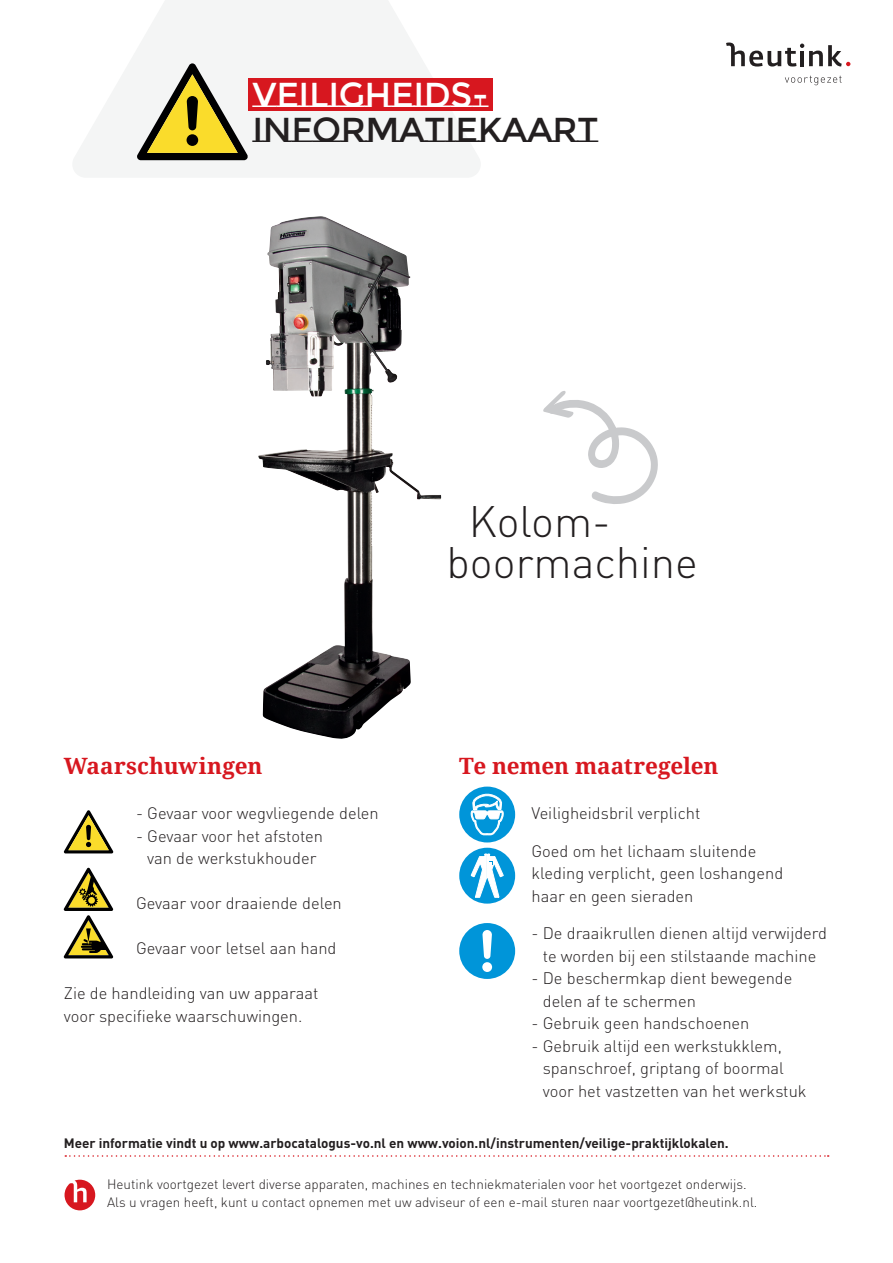
<style>
.page{position:relative;width:893px;height:1263px;background:#fff}
.page>*{position:absolute;margin:0;border:0;box-sizing:border-box;transform-origin:0 0}
.t1{font:300 43.5px/40.5px "DIN Pro";color:#231f20}
.t2{font:34.65px "Montserrat Subrayada";letter-spacing:-.01em;color:#231f20}
.t3{font:34.65px "Montserrat Subrayada";letter-spacing:-.01em;color:#fff}
.t4{font:700 22.5px "Noto Serif";color:#d7171f}
.t5{font:300 16.5px/22.5px "DIN Pro";color:#231f20}
.t6{font:300 13.5px/18px "DIN Pro";color:#231f20}
.t7{font:700 13.5px "DIN Pro";color:#231f20}
</style>
<div class="page">
<svg style="left:73px;top:0;width:408px;height:177px;fill:#f4f5f5"></svg>
<svg style="left:65px;top:1155px;width:764px;height:2px"></svg>
<svg style="left:785px;top:76px;width:57px;height:9px"></svg>
<svg style="left:726px;top:43px;width:124px;height:24px"></svg>
<svg style="left:137px;top:63px;width:111px;height:97px"></svg>
<div style="left:187px;top:134px;width:11px;height:12px;background:#000001;border-radius:50%"></div>
<div style="left:248px;top:79px;width:245px;height:32px;background:#d7171f"></div>
<svg style="left:65px;top:1180px;width:30px;height:30px"></svg>
<img style="left:258px;top:217px;width:140px;height:522px">
<svg style="left:64px;top:810px;width:49px;height:43px"></svg>
<svg style="left:64px;top:868px;width:49px;height:90px"></svg>
<div style="left:459px;top:786px;width:56px;height:56px;background:#0095d9;border-radius:50%"></div>
<svg style="left:471px;top:794px;width:32px;height:41px"></svg>
<div style="left:459px;top:923px;width:56px;height:56px;background:#0095d9;border-radius:50%"></div>
<svg style="left:482px;top:930px;width:10px;height:29px"></svg>
<div style="left:482px;top:962px;width:10px;height:10px;background:#fff;border-radius:50%"></div>
<div style="left:459px;top:848px;width:56px;height:56px;background:#0095d9;border-radius:50%"></div>
<svg style="left:471px;top:854px;width:32px;height:43px"></svg>
<svg style="left:543px;top:391px;width:115px;height:113px"></svg>
<h2 class="t3" style="left:252px;top:75px;width:237px">VEILIGHEIDS-</h2>
<h2 class="t2" style="left:252px;top:109px;width:347px">INFORMATIEKAART</h2>
<h3 class="t4" style="left:64px;top:750px;width:200px">Waarschuwingen</h3>
<p class="t5" style="left:136px;top:801px;width:244px">- Gevaar voor wegvliegende delen</p>
<p class="t5" style="left:136px;top:824px;width:189px;text-align:center">- Gevaar voor het afstoten van de werkstukhouder</p>
<p class="t5" style="left:136px;top:891px;width:207px">Gevaar voor draaiende delen</p>
<p class="t5" style="left:136px;top:936px;width:202px">Gevaar voor letsel aan hand</p>
<p class="t5" style="left:64px;top:981px;width:256px">Zie de handleiding van uw apparaat voor specifieke waarschuwingen.</p>
<h1 class="t1" style="left:446px;top:499px;width:253px;text-indent:22px">Kolom&shy;boormachine</h1>
<h3 class="t4" style="left:459px;top:750px;width:261px">Te nemen maatregelen</h3>
<p class="t5" style="left:531px;top:801px;width:170px">Veiligheidsbril verplicht</p>
<p class="t5" style="left:531px;top:839px;width:253px">Goed om het lichaam sluitende kleding verplicht, geen loshangend haar en geen sieraden</p>
<p class="t5" style="left:531px;top:921px;width:297px;text-align:center">- De draaikrullen dienen altijd verwijderd te worden bij een stilstaande machine</p>
<p class="t5" style="left:543px;top:966px;width:251px;text-indent:-11px">- De beschermkap dient bewegende delen af te schermen</p>
<p class="t5" style="left:531px;top:1011px;width:219px">- Gebruik geen handschoenen</p>
<p class="t5" style="left:543px;top:1034px;width:265px;text-indent:-11px">- Gebruik altijd een werkstukklem, spanschroef, griptang of boormal voor het vastzetten van het werkstuk</p>
<p class="t7" style="left:64px;top:1134px;width:666px">Meer informatie vindt u op www.arbocatalogus-vo.nl en www.voion.nl/instrumenten/veilige-praktijklokalen.</p>
<p class="t6" style="left:107px;top:1175px;width:652px">Heutink voortgezet levert diverse apparaten, machines en techniekmaterialen voor het voortgezet onderwijs.<br>Als u vragen heeft, kunt u contact opnemen met uw adviseur of een e-mail sturen naar voortgezet@heutink.nl.</p>
</div>
